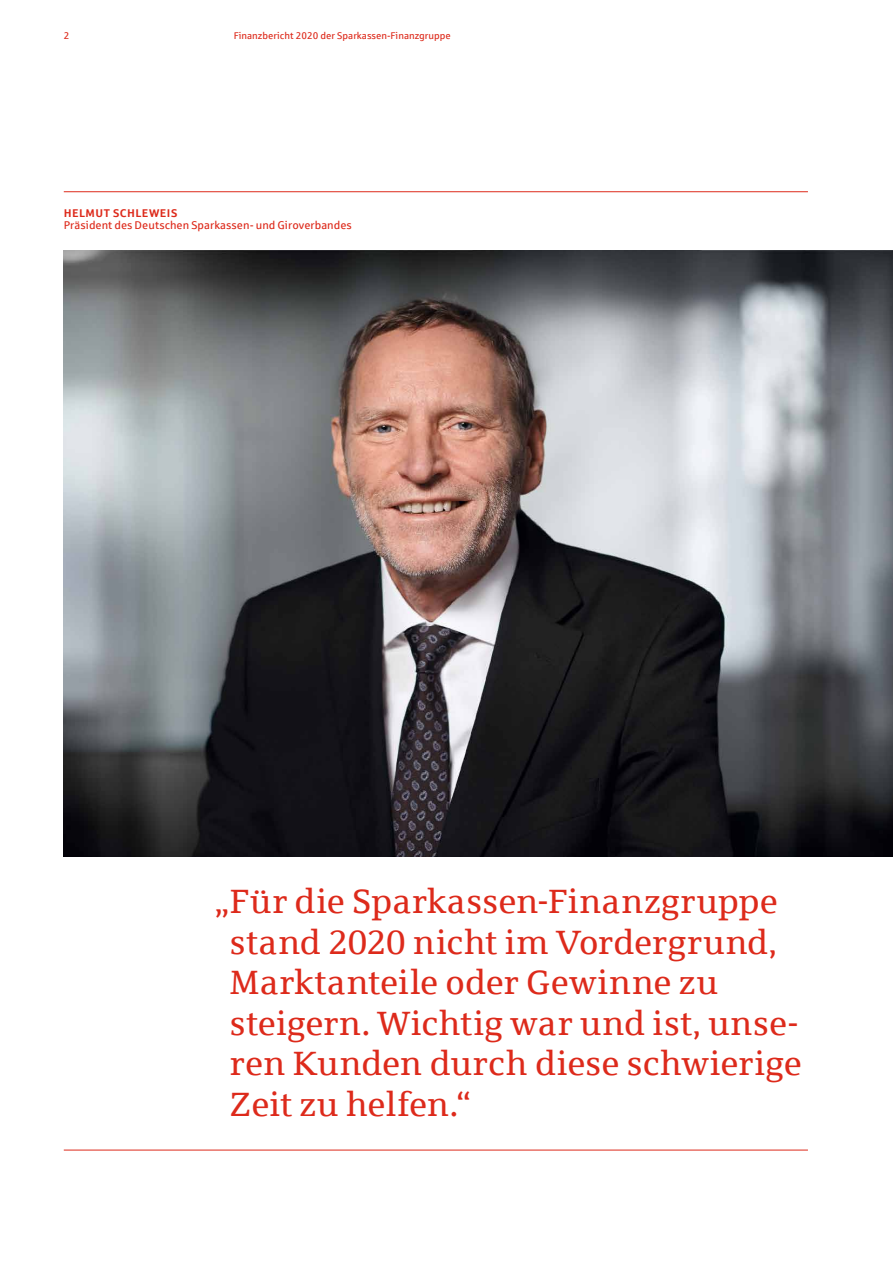
<style>
.page{position:relative;width:893px;height:1263px;background:#fff}
.page>*{position:absolute;margin:0;border:0;box-sizing:border-box;transform-origin:0 0}
.t1{font:33.75px/40.5px "Sparkasse Serif";letter-spacing:.005em;color:#dd2a1b}
.t2{font:11.25px "Sparkasse Rg";letter-spacing:.005em;color:#dd2a1b}
.t3{font:700 11.25px "Sparkasse Rg";letter-spacing:.05em;color:#dd2a1b}
.t4{font:9.75px "Sparkasse Rg";color:#dd2a1b}
</style>
<div class="page">
<img style="left:64px;top:251px;width:829px;height:605px">
<hr style="left:64px;top:191px;width:744px;height:1px;background:#dd2a1b">
<hr style="left:64px;top:1150px;width:744px;height:1px;background:#dd2a1b">
<p class="t4" style="left:64px;top:30px;width:7px">2</p>
<p class="t4" style="left:234px;top:30px;width:218px">Finanzbericht 2020 der Sparkassen-Finanzgruppe</p>
<p class="t3" style="left:64px;top:205px;width:115px">HELMUT SCHLEWEIS</p>
<p class="t2" style="left:64px;top:218px;width:290px">Präsident des Deutschen Sparkassen- und Giroverbandes</p>
<p class="t1" style="left:230px;top:880px;width:573px;text-indent:-15px">„Für die Sparkassen-Finanzgruppe stand 2020 nicht im Vordergrund,<br>Marktanteile oder Gewinne zu steigern. Wichtig war und ist, unse&shy;ren Kunden durch diese schwierige<br>Zeit zu helfen.“</p>
</div>
